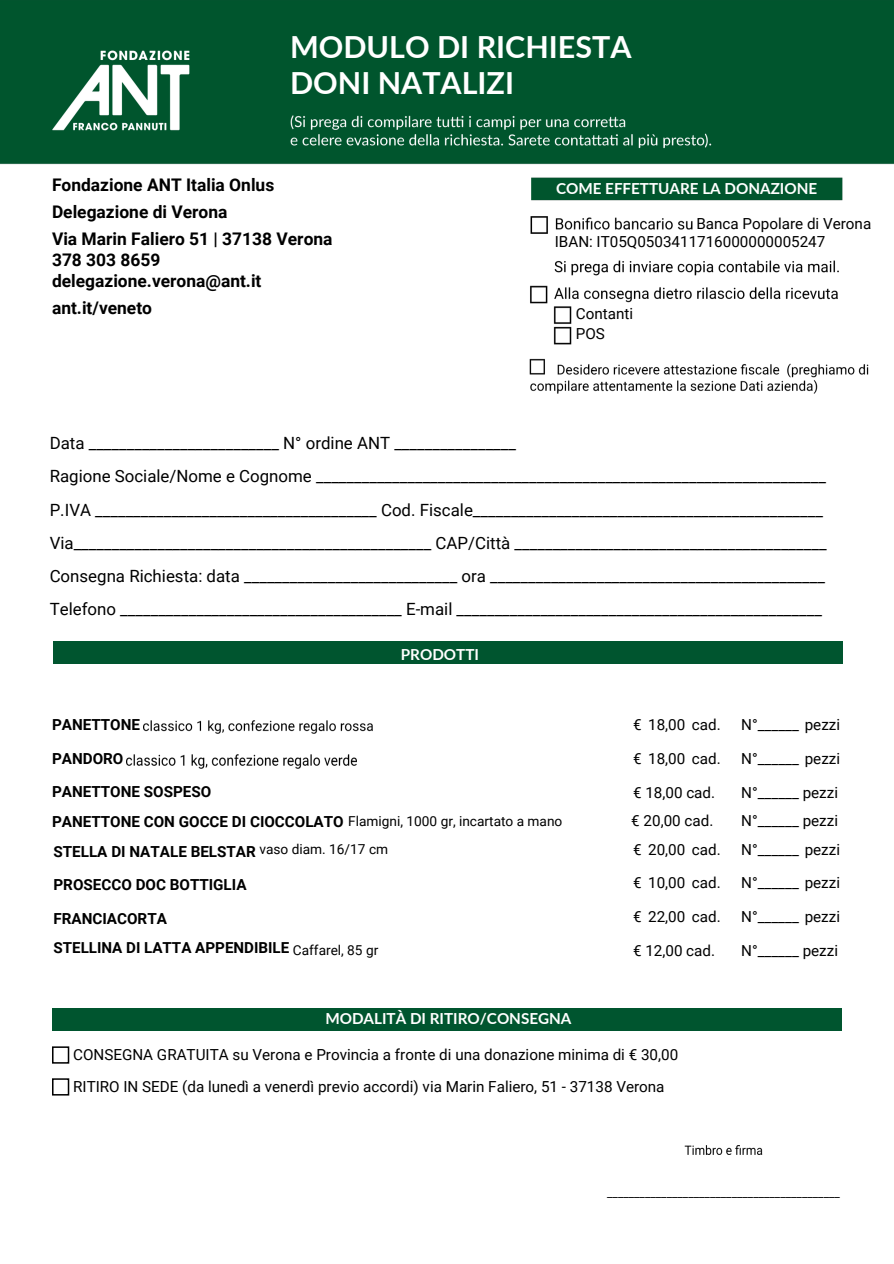
<style>
.page{position:relative;width:894px;height:1264px;background:#fff}
.page>*{position:absolute;margin:0;border:0;box-sizing:border-box;transform-origin:0 0}
.t1{font:700 30.45px/36px "Lato";color:#fff}
.t2{font:700 17.4px/27px "Roboto";color:#000}
.t3{font:16.8px/33.3px "Roboto";color:#000}
.t4{font:15.15px/31.5px "Roboto";color:#000}
.t5{font:700 15.15px "Roboto";color:#000}
.t6{font:700 15.15px "Lato";color:#fff}
.t7{font:13.65px "Roboto";color:#000}
.s1{font-weight:700;font-size:15.15px}
</style>
<div class="page">
<svg style="left:52px;top:1046px;width:17px;height:17px"></svg>
<svg style="left:52px;top:1078px;width:17px;height:17px"></svg>
<img style="left:127px;top:754px;width:229px;height:14px">
<img style="left:143px;top:720px;width:230px;height:13px">
<div style="left:53px;top:641px;width:789px;height:22px;background:#00552f"></div>
<div style="left:52px;top:1008px;width:789px;height:22px;background:#00552f"></div>
<img style="left:0;top:0;width:893px;height:201px">
<img style="left:530px;top:260px;width:309px;height:85px">
<img style="left:530px;top:216px;width:163px;height:18px">
<img style="left:684px;top:1145px;width:78px;height:9px">
<img style="left:529px;top:358px;width:340px;height:36px">
<p class="t1" style="left:290px;top:29px;width:343px">MODULO DI RICHIESTA<br>DONI NATALIZI</p>
<h6 class="t2" style="left:52px;top:172px;width:282px">Fondazione ANT Italia Onlus<br>Delegazione di Verona<br>Via Marin Faliero 51 | 37138 Verona</h6>
<h5 class="t2" style="left:52px;top:249px;width:211px;line-height:21.3px">378 303 8659 delegazione.verona@ant.it</h5>
<h5 class="t2" style="left:52px;top:294px;width:101px">ant.it/veneto</h5>
<h4 class="t6" style="left:556px;top:179px;width:262px">COME EFFETTUARE LA DONAZIONE</h4>
<p class="t4" style="left:696px;top:208px;width:176px">Banca Popolare di Verona</p>
<h4 class="t4" style="left:554px;top:226px;width:272px">IBAN: IT05Q0503411716000000005247</h4>
<h5 class="t4" style="left:575px;top:298px;width:59px">Contanti</h5>
<p class="t4" style="left:575px;top:318px;width:31px">POS</p>
<p class="t3" style="left:50px;top:427px;width:778px">Data _________________________ N° ordine ANT ________________<br>Ragione Sociale/Nome e Cognome ___________________________________________________________________ P.IVA _____________________________________ Cod. Fiscale______________________________________________ Via_______________________________________________ CAP/Città _________________________________________ Consegna Richiesta: data ____________________________ ora ____________________________________________ Telefono _____________________________________ E-mail ________________________________________________</p>
<p class="t5" style="left:52px;top:715px;width:89px">PANETTONE</p>
<p class="t5" style="left:52px;top:749px;width:73px">PANDORO</p>
<p class="t5" style="left:52px;top:783px;width:161px">PANETTONE SOSPESO</p>
<h6 class="t6" style="left:401px;top:644px;width:80px">PRODOTTI</h6>
<h4 class="t4" style="left:633px;top:709px;width:89px">€ 18,00 cad.</h4>
<h4 class="t4" style="left:633px;top:743px;width:89px">€ 18,00 cad.</h4>
<h4 class="t4" style="left:633px;top:776px;width:84px">€ 18,00 cad.</h4>
<h4 class="t4" style="left:741px;top:709px;width:100px">N°______ pezzi</h4>
<h4 class="t4" style="left:741px;top:743px;width:100px">N°______ pezzi</h4>
<h4 class="t4" style="left:741px;top:776px;width:98px">N°______ pezzi</h4>
<h6 class="t7" style="left:52px;top:813px;width:512px"><span class="s1">PANETTONE CON GOCCE DI CIOCCOLATO</span> Flamigni, 1000 gr, incartato a mano</h6>
<h6 class="t4" style="left:631px;top:805px;width:84px">€ 20,00 cad.</h6>
<h6 class="t4" style="left:741px;top:805px;width:98px">N°______ pezzi</h6>
<h4 class="t7" style="left:259px;top:841px;width:130px">vaso diam. 16/17 cm</h4>
<h6 class="t5" style="left:53px;top:842px;width:204px">STELLA DI NATALE BELSTAR</h6>
<h6 class="t5" style="left:53px;top:876px;width:194px">PROSECCO DOC BOTTIGLIA</h6>
<h6 class="t5" style="left:53px;top:910px;width:115px">FRANCIACORTA</h6>
<p class="t5" style="left:53px;top:938px;width:237px">STELLINA DI LATTA APPENDIBILE</p>
<p class="t7" style="left:293px;top:942px;width:87px">Caffarel, 85 gr</p>
<h6 class="t6" style="left:325px;top:1009px;width:247px">MODALITÀ DI RITIRO/CONSEGNA</h6>
<h4 class="t4" style="left:633px;top:833px;width:89px">€ 20,00 cad.</h4>
<h4 class="t4" style="left:633px;top:867px;width:89px">€ 10,00 cad.</h4>
<h4 class="t4" style="left:633px;top:901px;width:89px">€ 22,00 cad.</h4>
<h4 class="t4" style="left:633px;top:935px;width:84px">€ 12,00 cad.</h4>
<h3 class="t4" style="left:73px;top:1039px;width:606px">CONSEGNA GRATUITA su Verona e Provincia a fronte di una donazione minima di € 30,00<br>RITIRO IN SEDE (da lunedì a venerdì previo accordi) via Marin Faliero, 51 - 37138 Verona</h3>
<p class="t4" style="left:741px;top:833px;width:100px">N°______ pezzi</p>
<p class="t4" style="left:741px;top:867px;width:100px">N°______ pezzi</p>
<p class="t4" style="left:741px;top:901px;width:100px">N°______ pezzi</p>
<p class="t4" style="left:741px;top:935px;width:98px">N°______ pezzi</p>
</div>
